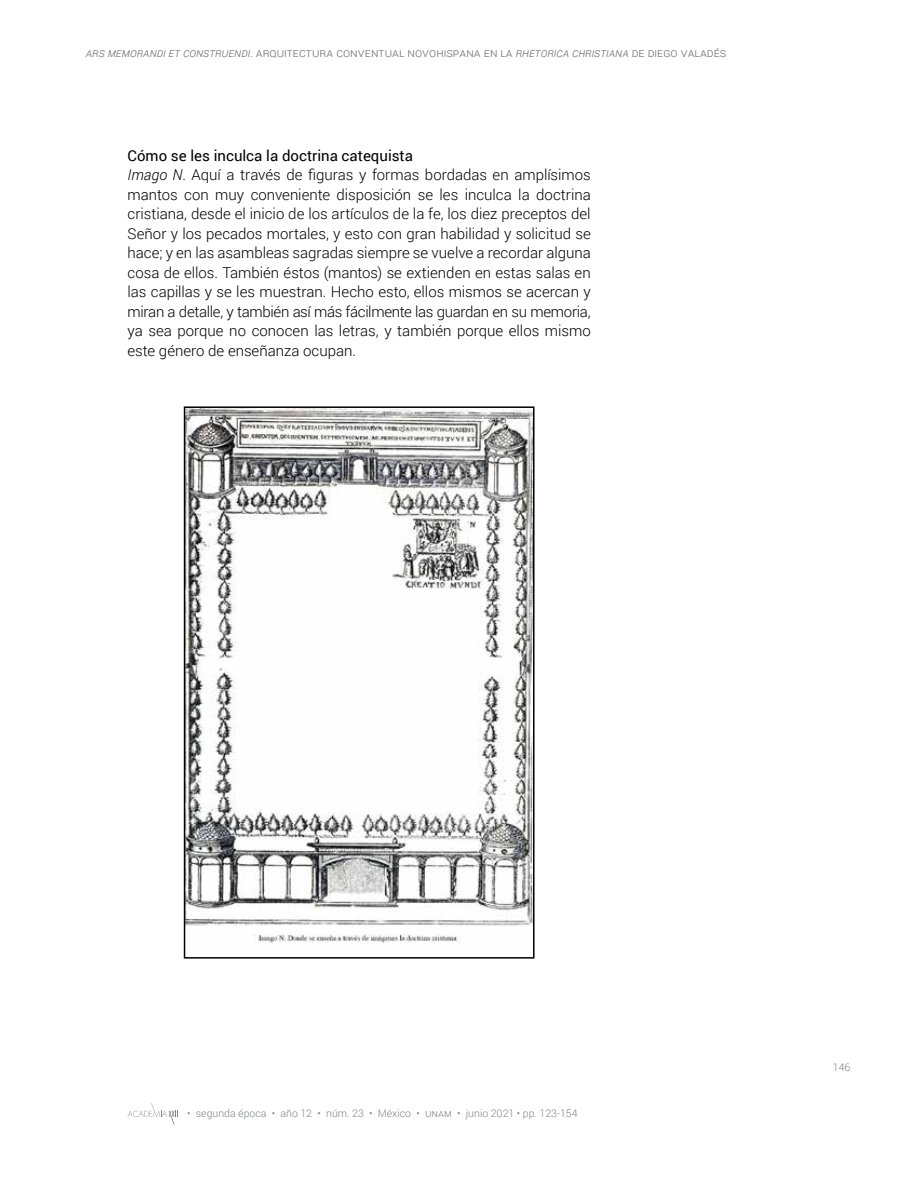
<style>
.page{position:relative;width:918px;height:1188px;background:#fff}
.page>*{position:absolute;margin:0;border:0;box-sizing:border-box;transform-origin:0 0}
.t1{font:300 15px/19.5px "Roboto";color:#000}
.t2{font:300 12px "Roboto";color:#6d6e71}
.t3{font:300 10.5px "Roboto";color:#808285}
.s1{font-style:italic}
.s2{font-weight:400}
</style>
<div class="page">
<svg style="left:128px;top:1103px;width:50px;height:21px"></svg>
<img style="left:187px;top:409px;width:345px;height:534px">
<div style="left:184px;top:406px;width:351px;height:553px;border:2px solid #000"></div>
<p class="t2" style="left:86px;top:45px;width:642px"><span class="s1">Ars memorandi et construendi.</span> Arquitectura conventual novohispana en la <span class="s1">Rhetorica Christiana</span> de Diego Valadés</p>
<p class="t1" style="left:128px;top:145px;width:465px"><span class="s2">Cómo se les inculca la doctrina catequista<br></span><span class="s1">Imago N</span>. Aquí a través de figuras y formas bordadas en amplísimos mantos con muy conveniente disposición se les inculca la doctrina cristiana, desde el inicio de los artículos de la fe, los diez preceptos del Señor y los pecados mortales, y esto con gran habilidad y solicitud se hace; y en las asambleas sagradas siempre se vuelve a recordar alguna cosa de ellos. También éstos (mantos) se extienden en estas salas en las capillas y se les muestran. Hecho esto, ellos mismos se acercan y miran a detalle, y también así más fácilmente las guardan en su memoria, ya sea porque no conocen las letras, y también porque ellos mismo este género de enseñanza ocupan.</p>
<p class="t3" style="left:187px;top:1106px;width:392px">• segunda época • año 12 • núm. 23 • México • unam • junio 2021 • pp. 123-154</p>
<p class="t3" style="left:833px;top:1060px;width:19px">146</p>
</div>
